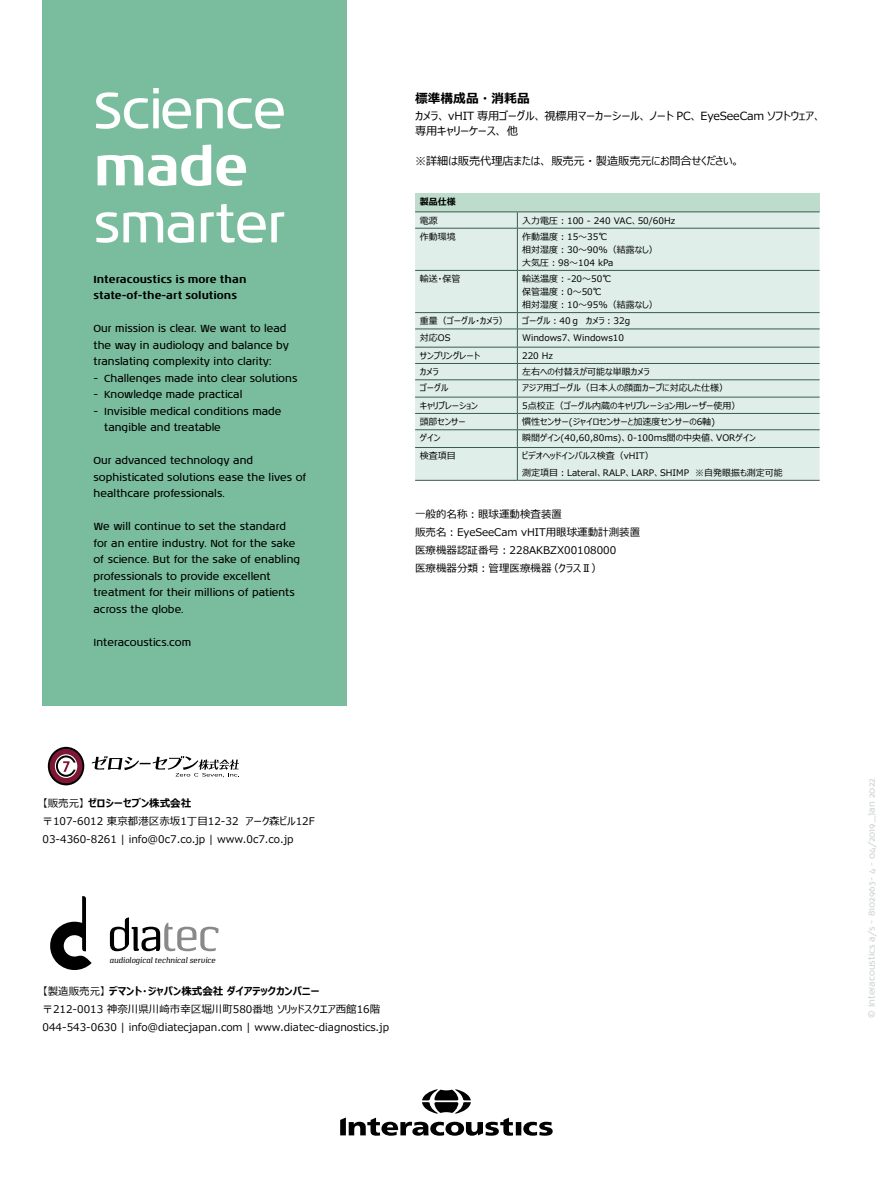
<style>
.page{position:relative;width:893px;height:1188px;background:#fff}
.page>*{position:absolute;margin:0;border:0;box-sizing:border-box;transform-origin:0 0}
.t1{font:52.5px "Noa LT Pro";letter-spacing:-.02em;color:#fff}
.t2{font:700 52.5px "Noa LT Pro";color:#fff}
.t3{font:700 12.75px "Meiryo UI";color:#000}
.t4{font:11.25px/15px "Meiryo UI";letter-spacing:-.01em;color:#000}
.t5{font:10.5px/16.5px "Noa LT Pro";color:#000}
.t6{font:10.5px/18px "Meiryo UI";color:#000}
.t7{font:700 10.5px/16.5px "Noa LT Pro";color:#000}
.t8{font:9px/12.9px "Meiryo UI";color:#000}
.t9{font:9px "Noa LT Pro";color:#ced3d5}
.t10{font:700 9px "Meiryo UI";color:#000}
.t11{font:italic 8.25px "Pancetta Serif Pro";letter-spacing:-.01em;color:#000}
.s1{font-weight:700}
</style>
<div class="page">
<svg style="left:340px;top:1089px;width:213px;height:47px"></svg>
<div style="left:43px;top:0;width:304px;height:706px;background:#7abd9e"></div>
<svg style="left:50px;top:896px;width:42px;height:74px"></svg>
<svg style="left:110px;top:917px;width:109px;height:34px"></svg>
<svg style="left:48px;top:747px;width:36px;height:38px"></svg>
<div style="left:50px;top:749px;width:32px;height:34px;background:#7e1734;border-radius:50%"></div>
<svg style="left:55px;top:754px;width:22px;height:24px"></svg>
<svg style="left:56px;top:755px;width:20px;height:22px"></svg>
<svg style="left:92px;top:756px;width:147px;height:21px"></svg>
<div style="left:415px;top:193px;width:405px;height:19px;background:#bddccc"></div>
<div style="left:415px;top:213px;width:405px;height:267px;background:#dfeee8"></div>
<hr style="left:415px;top:212px;width:102px;height:1px;background:#3b5b55">
<hr style="left:517px;top:212px;width:303px;height:1px;background:#3b5b55">
<svg style="left:517px;top:212px;width:1px;height:16px"></svg>
<hr style="left:415px;top:228px;width:102px;height:1px;background:#3b5b55">
<hr style="left:517px;top:228px;width:303px;height:1px;background:#3b5b55">
<hr style="left:517px;top:229px;width:1px;height:41px;background:#3b5b55">
<hr style="left:415px;top:270px;width:102px;height:1px;background:#3b5b55">
<hr style="left:517px;top:270px;width:303px;height:1px;background:#3b5b55">
<hr style="left:517px;top:271px;width:1px;height:41px;background:#3b5b55">
<hr style="left:415px;top:312px;width:102px;height:1px;background:#3b5b55">
<hr style="left:517px;top:312px;width:303px;height:1px;background:#3b5b55">
<hr style="left:415px;top:329px;width:102px;height:1px;background:#3b5b55">
<hr style="left:517px;top:329px;width:303px;height:1px;background:#3b5b55">
<hr style="left:415px;top:347px;width:102px;height:1px;background:#3b5b55">
<hr style="left:517px;top:347px;width:303px;height:1px;background:#3b5b55">
<hr style="left:415px;top:363px;width:102px;height:1px;background:#3b5b55">
<hr style="left:517px;top:363px;width:303px;height:1px;background:#3b5b55">
<hr style="left:415px;top:380px;width:102px;height:1px;background:#3b5b55">
<hr style="left:517px;top:380px;width:303px;height:1px;background:#3b5b55">
<hr style="left:415px;top:397px;width:102px;height:1px;background:#3b5b55">
<hr style="left:517px;top:397px;width:303px;height:1px;background:#3b5b55">
<hr style="left:415px;top:413px;width:102px;height:1px;background:#3b5b55">
<hr style="left:517px;top:413px;width:303px;height:1px;background:#3b5b55">
<hr style="left:415px;top:429px;width:102px;height:1px;background:#3b5b55">
<hr style="left:517px;top:429px;width:303px;height:1px;background:#3b5b55">
<svg style="left:517px;top:313px;width:1px;height:134px"></svg>
<hr style="left:415px;top:447px;width:102px;height:1px;background:#3b5b55">
<hr style="left:517px;top:447px;width:303px;height:1px;background:#3b5b55">
<hr style="left:517px;top:448px;width:1px;height:32px;background:#3b5b55">
<hr style="left:415px;top:480px;width:102px;height:1px;background:#3b5b55">
<hr style="left:517px;top:480px;width:303px;height:1px;background:#3b5b55">
<h1 class="t1" style="left:94px;top:74px;width:194px">Science</h1>
<h1 class="t2" style="left:94px;top:127px;width:156px">made</h1>
<h1 class="t1" style="left:94px;top:188px;width:194px">smarter</h1>
<p class="t7" style="left:94px;top:270px;width:154px">Interacoustics is more than state-of-the-art solutions</p>
<p class="t5" style="left:94px;top:320px;width:197px">Our mission is clear. We want to lead the way in audiology and balance by translating complexity into clarity:</p>
<p class="t5" style="left:94px;top:370px;width:205px">- Challenges made into clear solutions</p>
<p class="t5" style="left:94px;top:386px;width:150px">- Knowledge made practical</p>
<p class="t5" style="left:104px;top:403px;width:179px;text-indent:-11px">- Invisible medical conditions made tangible and treatable</p>
<p class="t5" style="left:94px;top:452px;width:214px">Our advanced technology and sophisticated solutions ease the lives of healthcare professionals.</p>
<p class="t5" style="left:94px;top:518px;width:208px">We will continue to set the standard for an entire industry. Not for the sake of science. But for the sake of enabling professionals to provide excellent treatment for their millions of patients across the globe.</p>
<p class="t5" style="left:94px;top:634px;width:99px">Interacoustics.com</p>
<p class="t3" style="left:415px;top:90px;width:116px">標準構成品・消耗品</p>
<p class="t4" style="left:415px;top:109px;width:408px">カメラ、 vHIT 専用ゴーグル、視標用マーカーシール、ノート PC、 EyeSeeCam ソフトウェア、専用キャリーケース、他</p>
<p class="t4" style="left:415px;top:154px;width:326px">※詳細は販売代理店または、販売元・製造販売元にお問合せください。</p>
<p class="t10" style="left:420px;top:195px;width:37px">製品仕様</p>
<p class="t8" style="left:420px;top:214px;width:19px">電源</p>
<p class="t8" style="left:522px;top:214px;width:155px">入力電圧：100 - 240 VAC、50/60Hz</p>
<p class="t8" style="left:420px;top:231px;width:37px">作動環境</p>
<p class="t8" style="left:522px;top:231px;width:137px">作動温度：15～35℃<br>相対湿度：30～90%（結露なし）大気圧：98～104 kPa</p>
<p class="t8" style="left:420px;top:273px;width:42px">輸送・保管</p>
<p class="t8" style="left:522px;top:273px;width:137px">輸送温度：-20～50℃<br>保管温度：0～50℃<br>相対湿度：10～95%（結露なし）</p>
<p class="t8" style="left:420px;top:315px;width:89px">重量（ゴーグル・カメラ）</p>
<p class="t8" style="left:522px;top:315px;width:110px">ゴーグル：40ｇ　カメラ：32g</p>
<p class="t8" style="left:420px;top:331px;width:32px">対応OS</p>
<p class="t8" style="left:522px;top:331px;width:104px">Windows7、Windows10</p>
<p class="t8" style="left:420px;top:350px;width:62px">サンプリングレート</p>
<p class="t8" style="left:522px;top:350px;width:33px">220 Hz</p>
<p class="t8" style="left:420px;top:366px;width:20px">カメラ</p>
<p class="t8" style="left:522px;top:366px;width:129px">左右への付替えが可能な単眼カメラ</p>
<p class="t8" style="left:420px;top:382px;width:30px">ゴーグル</p>
<p class="t8" style="left:522px;top:382px;width:208px">アジア用ゴーグル（日本人の顔面カーブに対応した仕様）</p>
<p class="t8" style="left:420px;top:399px;width:60px">キャリブレーション</p>
<p class="t8" style="left:522px;top:399px;width:220px">5点校正（ゴーグル内蔵のキャリブレーション用レーザー使用）</p>
<p class="t8" style="left:420px;top:416px;width:47px">頭部センサー</p>
<p class="t8" style="left:522px;top:416px;width:195px">慣性センサー(ジャイロセンサーと加速度センサーの6軸)</p>
<p class="t8" style="left:420px;top:432px;width:22px">ゲイン</p>
<p class="t8" style="left:522px;top:432px;width:235px">瞬間ゲイン(40,60,80ms)、0-100ms間の中央値、VORゲイン</p>
<p class="t8" style="left:420px;top:450px;width:37px">検査項目</p>
<p class="t8" style="left:522px;top:448px;width:262px;line-height:16.5px">ビデオヘッドインパルス検査（vHIT）<br>測定項目：Lateral、RALP、LARP、SHIMP　※自発眼振も測定可能</p>
<p class="t6" style="left:415px;top:506px;width:227px">一般的名称：眼球運動検査装置<br>販売名：EyeSeeCam vHIT用眼球運動計測装置医療機器認証番号：228AKBZX00108000<br>医療機器分類：管理医療機器（クラスⅡ）</p>
<p class="t6" style="left:43px;top:795px;width:274px">【販売元】 <span class="s1">ゼロシーセブン株式会社<br></span>〒107-6012 東京都港区赤坂1丁目12-32　アーク森ビル12F<br>03-4360-8261 | info@0c7.co.jp | www.0c7.co.jp</p>
<p class="t11" style="left:109px;top:956px;width:108px">audiological technical service</p>
<p class="t6" style="left:43px;top:983px;width:348px">【製造販売元】 <span class="s1">デマント・ジャパン株式会社 ダイアテックカンパニー<br></span>〒212-0013 神奈川県川崎市幸区堀川町580番地 ソリッドスクエア西館16階<br>044-543-0630 | info@diatecjapan.com | www.diatec-diagnostics.jp</p>
<p class="t9" style="left:865px;top:1018px;width:242px;rotate:-90deg">© Interacoustics a/s - 8102963- 4 - 04/2019_Jan 2022</p>
</div>
